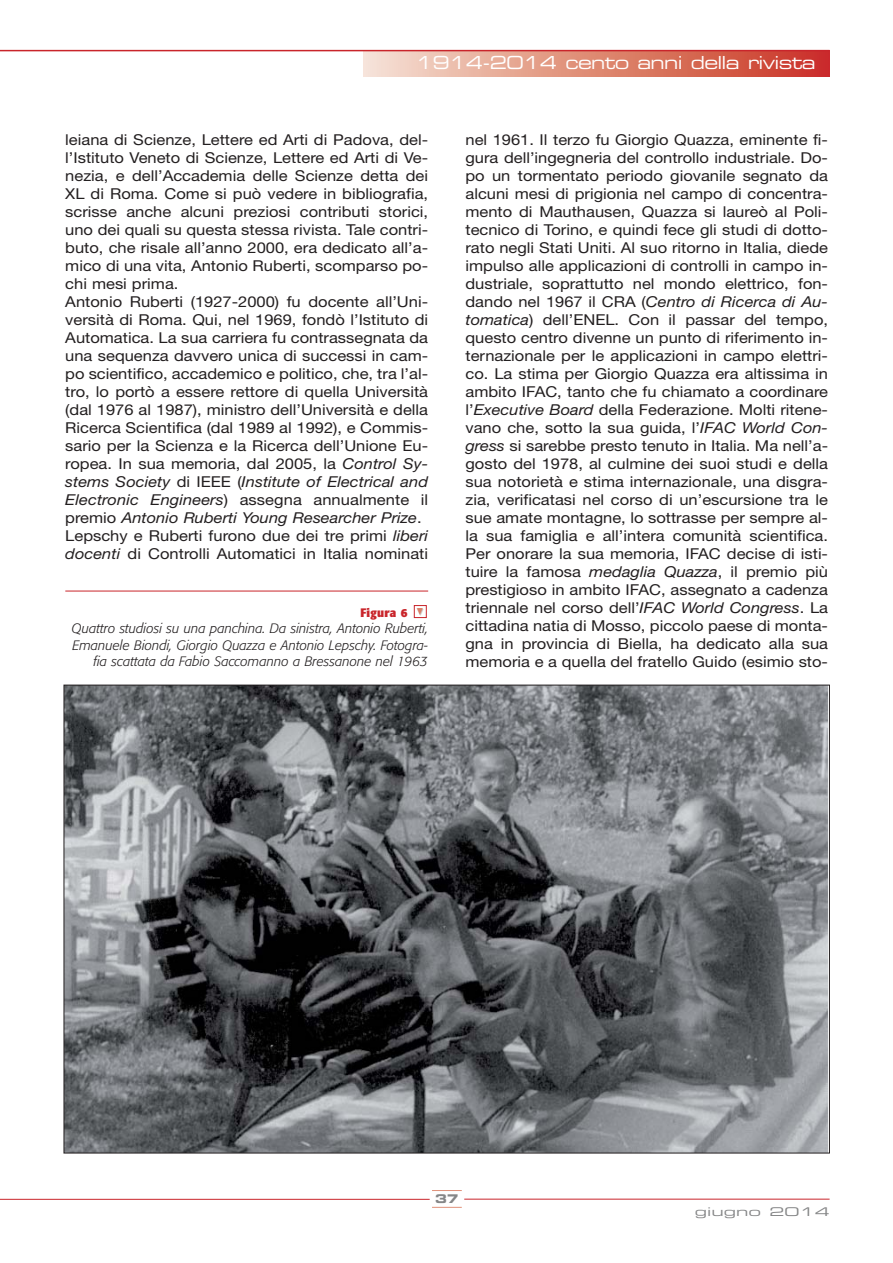
<style>
.page{position:relative;width:893px;height:1263px;background:#fff}
.page>*{position:absolute;margin:0;border:0;box-sizing:border-box;transform-origin:0 0}
.t1{font:18px "Eurostile Extended Two";letter-spacing:-.04em;color:#fff}
.t2{font:15px/18px "Helvetica Neue";color:#231f20;scale:1.1 1}
.t3{font:italic 300 13.5px/16.5px "Formata";color:#231f20;text-align:right}
.t4{font:700 condensed 12.15px "Formata";letter-spacing:.015em;color:#c9252b;scale:1.11 1}
.t5{font:12px "Eurostile Extended Two";color:#858687;scale:1.3 1}
.t6{font:12px "Eurostile Bold Extended Two";color:#858687}
.t7{font:9px "Zeal";color:#ccc}
.s1{font-style:italic}
</style>
<div class="page">
<div style="left:364px;top:51px;width:465px;height:25px;background:linear-gradient(to right,#f5e2cf,#c9301f)"></div>
<hr style="left:464px;top:1199px;width:365px;height:1px;background:#c9252b">
<hr style="left:432px;top:1190px;width:30px;height:1px;background:#e09179">
<hr style="left:432px;top:1207px;width:30px;height:1px;background:#e09179">
<hr style="left:0;top:1199px;width:429px;height:1px;background:#c9252b">
<hr style="left:0;top:50px;width:829px;height:1px;background:#c9252b">
<img style="left:66px;top:687px;width:761px;height:464px">
<hr style="left:65px;top:591px;width:363px;height:1px;background:#c9252b">
<div style="left:414px;top:605px;width:12px;height:13px;border:1px solid #c9252b"></div>
<p class="t1" style="left:416px;top:56px;width:401px">1914-2014 cento anni della rivista</p>
<p class="t2" style="left:65px;top:132px;width:331px">leiana di Scienze, Lettere ed Arti di Padova, del&shy;l’Istituto Veneto di Scienze, Lettere ed Arti di Ve&shy;nezia, e dell’Accademia delle Scienze detta dei XL di Roma. Come si può vedere in bibliografia, scrisse anche alcuni preziosi contributi storici, uno dei quali su questa stessa rivista. Tale contri&shy;buto, che risale all’anno 2000, era dedicato all’a&shy;mico di una vita, Antonio Ruberti, scomparso po&shy;chi mesi prima.<br>Antonio Ruberti (1927-2000) fu docente all’Uni&shy;versità di Roma. Qui, nel 1969, fondò l’Istituto di Automatica. La sua carriera fu contrassegnata da una sequenza davvero unica di successi in cam&shy;po scientifico, accademico e politico, che, tra l’al&shy;tro, lo portò a essere rettore di quella Università (dal 1976 al 1987), ministro dell’Università e della Ricerca Scientifica (dal 1989 al 1992), e Commis&shy;sario per la Scienza e la Ricerca dell’Unione Eu&shy;ropea. In sua memoria, dal 2005, la <span class="s1">Control Sy&shy;stems Society</span> di IEEE (<span class="s1">Institute of Electrical and Electronic Engineers</span>) assegna annualmente il premio <span class="s1">Antonio Ruberti Young Researcher Prize</span>.<br>Lepschy e Ruberti furono due dei tre primi <span class="s1">liberi docenti</span> di Controlli Automatici in Italia nominati</p>
<p class="t2" style="left:465px;top:132px;width:331px;text-align:justify">nel 1961. Il terzo fu Giorgio Quazza, eminente fi&shy;gura dell’ingegneria del controllo industriale. Do&shy;po un tormentato periodo giovanile segnato da alcuni mesi di prigionia nel campo di concentra&shy;mento di Mauthausen, Quazza si laureò al Poli&shy;tecnico di Torino, e quindi fece gli studi di dotto&shy;rato negli Stati Uniti. Al suo ritorno in Italia, diede impulso alle applicazioni di controlli in campo in&shy;dustriale, soprattutto nel mondo elettrico, fon&shy;dando nel 1967 il CRA (<span class="s1">Centro di Ricerca di Au&shy;tomatica</span>) dell’ENEL. Con il passar del tempo, questo centro divenne un punto di riferimento in&shy;ternazionale per le applicazioni in campo elettri&shy;co. La stima per Giorgio Quazza era altissima in ambito IFAC, tanto che fu chiamato a coordinare l’<span class="s1">Executive Board</span> della Federazione. Molti ritene&shy;vano che, sotto la sua guida, l’<span class="s1">IFAC World Con&shy;gress</span> si sarebbe presto tenuto in Italia. Ma nell’a&shy;gosto del 1978, al culmine dei suoi studi e della sua notorietà e stima internazionale, una disgra&shy;zia, verificatasi nel corso di un’escursione tra le sue amate montagne, lo sottrasse per sempre al&shy;la sua famiglia e all’intera comunità scientifica.<br>Per onorare la sua memoria, IFAC decise di isti&shy;tuire la famosa <span class="s1">medaglia Quazza</span>, il premio più prestigioso in ambito IFAC, assegnato a cadenza triennale nel corso dell’<span class="s1">IFAC World Congress</span>. La cittadina natia di Mosso, piccolo paese di monta&shy;gna in provincia di Biella, ha dedicato alla sua memoria e a quella del fratello Guido (esimio sto-</p>
<p class="t4" style="left:360px;top:608px;width:44px">Figura 6</p>
<p class="t3" style="left:72px;top:621px;width:358px">Quattro studiosi su una panchina. Da sinistra, Antonio Ruberti,<br>Emanuele Biondi, Giorgio Quazza e Antonio Lepschy. Fotogra&shy;fia scattata da Fabio Saccomanno a Bressanone nel 1963</p>
<p class="t7" style="left:416px;top:606px;width:10px">†</p>
<p class="t6" style="left:435px;top:1195px;width:25px">37</p>
<p class="t5" style="left:695px;top:1207px;width:105px">giugno 2014</p>
</div>
